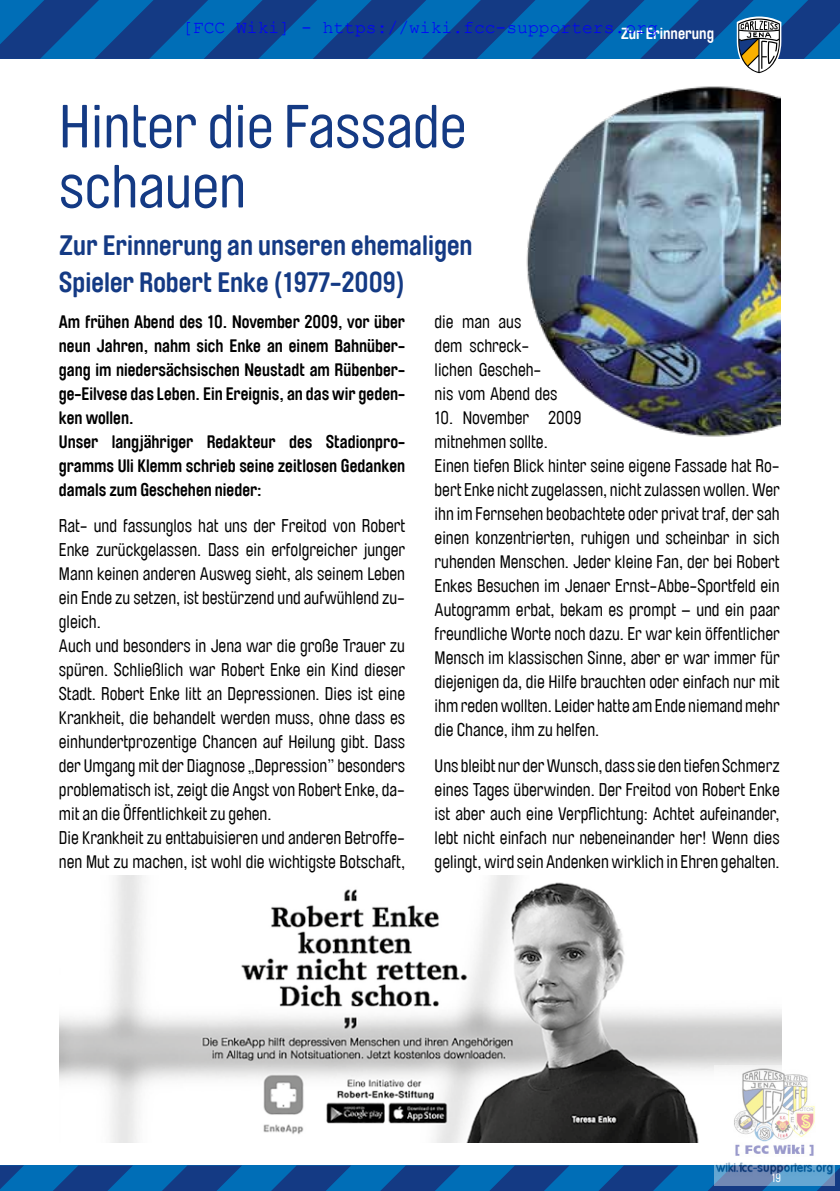
<style>
.page{position:relative;width:840px;height:1191px;background:#fff}
.page>*{position:absolute;margin:0;border:0;box-sizing:border-box;transform-origin:0 0}
.t1{font:60px/60px "Brauer Neue";color:#143a84}
.t2{font:700 28px/36px "Brauer Neue";color:#143a84}
.t3{font:18px/24px "Brauer Neue";color:#000;scale:.96 1}
.t4{font:700 18px/24px "Brauer Neue";color:#000;scale:.96 1}
.t5{font:18px "Courier New";color:#00f}
.t6{font:700 16px "Brauer Neue";color:#fff}
.t7{font:12px "Brauer Neue";color:#fff}
</style>
<div class="page">
<div style="left:0;top:1165px;width:839px;height:26px;background:#006eb7"></div>
<svg style="left:271px;top:1165px;width:80px;height:26px"></svg>
<svg style="left:162px;top:1165px;width:80px;height:26px"></svg>
<svg style="left:380px;top:1165px;width:459px;height:26px"></svg>
<svg style="left:0;top:1165px;width:133px;height:26px"></svg>
<img style="left:526px;top:86px;width:254px;height:351px">
<img style="left:59px;top:875px;width:722px;height:267px">
<svg style="left:0;top:0;width:839px;height:74px"></svg>
<img style="left:713px;top:1065px;width:120px;height:120px">
<p class="t5" style="left:182px;top:17px;width:477px">[FCC Wiki] - https://wiki.fcc-supporters.org</p>
<p class="t6" style="left:620px;top:25px;width:95px">Zur Erinnerung</p>
<h1 class="t1" style="left:59px;top:97px;width:409px">Hinter die Fassade schauen</h1>
<h2 class="t2" style="left:59px;top:228px;width:415px">Zur Erinnerung an unseren ehemaligen<br>Spieler Robert Enke (1977-2009)</h2>
<p class="t4" style="left:59px;top:309px;width:362px">Am frühen Abend des 10. November 2009, vor über neun Jahren, nahm sich Enke an einem Bahnüber&shy;gang im niedersächsischen Neustadt am Rübenber&shy;ge-Eilvese das Leben. Ein Ereignis, an das wir geden&shy;ken wollen.<br>Unser langjähriger Redakteur des Stadionpro&shy;gramms Uli Klemm schrieb seine zeitlosen Gedanken damals zum Geschehen nieder:</p>
<p class="t3" style="left:59px;top:513px;width:362px">Rat- und fassunglos hat uns der Freitod von Robert Enke zurückgelassen. Dass ein erfolgreicher junger Mann keinen anderen Ausweg sieht, als seinem Leben ein Ende zu setzen, ist bestürzend und aufwühlend zu&shy;gleich.<br>Auch und besonders in Jena war die große Trauer zu spüren. Schließlich war Robert Enke ein Kind dieser Stadt. Robert Enke litt an Depressionen. Dies ist eine Krankheit, die behandelt werden muss, ohne dass es einhundertprozentige Chancen auf Heilung gibt. Dass der Umgang mit der Diagnose „Depression” besonders problematisch ist, zeigt die Angst von Robert Enke, da&shy;mit an die Öffentlichkeit zu gehen.<br>Die Krankheit zu enttabuisieren und anderen Betroffe&shy;nen Mut zu machen, ist wohl die wichtigste Botschaft,</p>
<p class="t3" style="left:434px;top:309px;width:129px">die man aus<br>dem schreck&shy;lichen Gescheh&shy;nis vom Abend des</p>
<p class="t3" style="left:434px;top:405px;width:361px">10. November 2009<br>mitnehmen sollte.<br>Einen tiefen Blick hinter seine eigene Fassade hat Ro&shy;bert Enke nicht zugelassen, nicht zulassen wollen. Wer ihn im Fernsehen beobachtete oder privat traf, der sah einen konzentrierten, ruhigen und scheinbar in sich ruhenden Menschen. Jeder kleine Fan, der bei Robert Enkes Besuchen im Jenaer Ernst-Abbe-Sportfeld ein Autogramm erbat, bekam es prompt – und ein paar freundliche Worte noch dazu. Er war kein öffentlicher Mensch im klassischen Sinne, aber er war immer für diejenigen da, die Hilfe brauchten oder einfach nur mit ihm reden wollten. Leider hatte am Ende niemand mehr die Chance, ihm zu helfen.</p>
<p class="t3" style="left:434px;top:753px;width:361px;text-align:justify">Uns bleibt nur der Wunsch, dass sie den tiefen Schmerz eines Tages überwinden. Der Freitod von Robert Enke ist aber auch eine Verpflichtung: Achtet aufeinander, lebt nicht einfach nur nebeneinander her! Wenn dies gelingt, wird sein Andenken wirklich in Ehren gehalten.</p>
<p class="t7" style="left:771px;top:1171px;width:11px">19</p>
</div>
